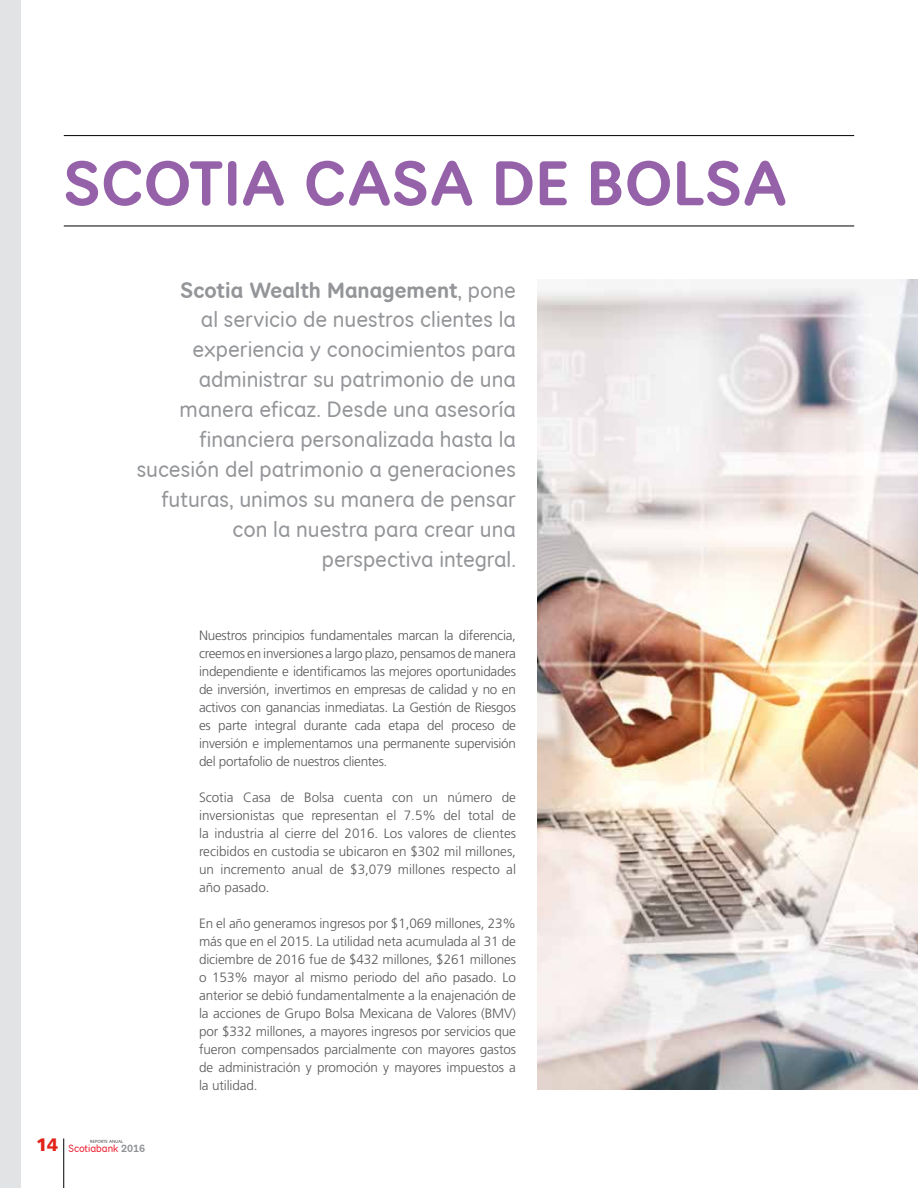
<style>
.page{position:relative;width:918px;height:1188px;background:#fff}
.page>*{position:absolute;margin:0;border:0;box-sizing:border-box;transform-origin:0 0}
.t1{font:700 64.5px "Scotiabank Modern";color:#9561a9}
.t2{font:22.5px/30px "Scotiabank Modern";color:#939598;text-align:right}
.t3{font:900 18px "Frutiger";color:#e2231a}
.t4{font:300 13.5px/18px "Frutiger";letter-spacing:-.01em;color:#58595b;text-align:justify}
.t5{font:10.5px "Scotiabank Modern";color:#ed1c2e}
.t6{font:4.5px "Scotiabank Modern";color:#474749}
.s1{font-weight:700}
.s2{font-weight:700;color:#8e9193}
</style>
<div class="page">
<hr style="left:63px;top:1138px;width:1px;height:50px;background:#000">
<div style="left:0;top:0;width:21px;height:1188px;background:#e2e3e4"></div>
<hr style="left:64px;top:226px;width:790px;height:1px;background:#000">
<hr style="left:64px;top:135px;width:790px;height:1px;background:#000">
<img style="left:537px;top:280px;width:381px;height:810px">
<h1 class="t1" style="left:64px;top:148px;width:725px">SCOTIA CASA DE BOLSA</h1>
<p class="t2" style="left:137px;top:275px;width:381px"><span class="s1">Scotia Wealth Management</span>, pone<br>al servicio de nuestros clientes la experiencia y conocimientos para administrar su patrimonio de una manera eficaz. Desde una asesoría financiera personalizada hasta la sucesión del patrimonio a generaciones futuras, unimos su manera de pensar con la nuestra para crear una perspectiva integral.</p>
<h3 class="t3" style="left:36px;top:1134px;width:24px">14</h3>
<p class="t6" style="left:90px;top:1139px;width:35px">REPORTE ANUAL</p>
<p class="t5" style="left:68px;top:1142px;width:78px">Scotiabank <span class="s2">2016</span></p>
<p class="t4" style="left:199px;top:626px;width:318px">Nuestros principios fundamentales marcan la diferencia, creemos en inversiones a largo plazo, pensamos de manera independiente e identificamos las mejores oportunidades de inversión, invertimos en empresas de calidad y no en activos con ganancias inmediatas. La Gestión de Riesgos es parte integral durante cada etapa del proceso de inversión e implementamos una permanente supervisión del portafolio de nuestros clientes.</p>
<p class="t4" style="left:199px;top:788px;width:318px">Scotia Casa de Bolsa cuenta con un número de inversionistas que representan el 7.5% del total de la industria al cierre del 2016. Los valores de clientes recibidos en custodia se ubicaron en $302 mil millones, un incremento anual de $3,079 millones respecto al año pasado.</p>
<p class="t4" style="left:199px;top:914px;width:318px">En el año generamos ingresos por $1,069 millones, 23% más que en el 2015. La utilidad neta acumulada al 31 de diciembre de 2016 fue de $432 millones, $261 millones o 153% mayor al mismo periodo del año pasado. Lo anterior se debió fundamentalmente a la enajenación de la acciones de Grupo Bolsa Mexicana de Valores (BMV) por $332 millones, a mayores ingresos por servicios que fueron compensados parcialmente con mayores gastos de administración y promoción y mayores impuestos a la utilidad.</p>
</div>
